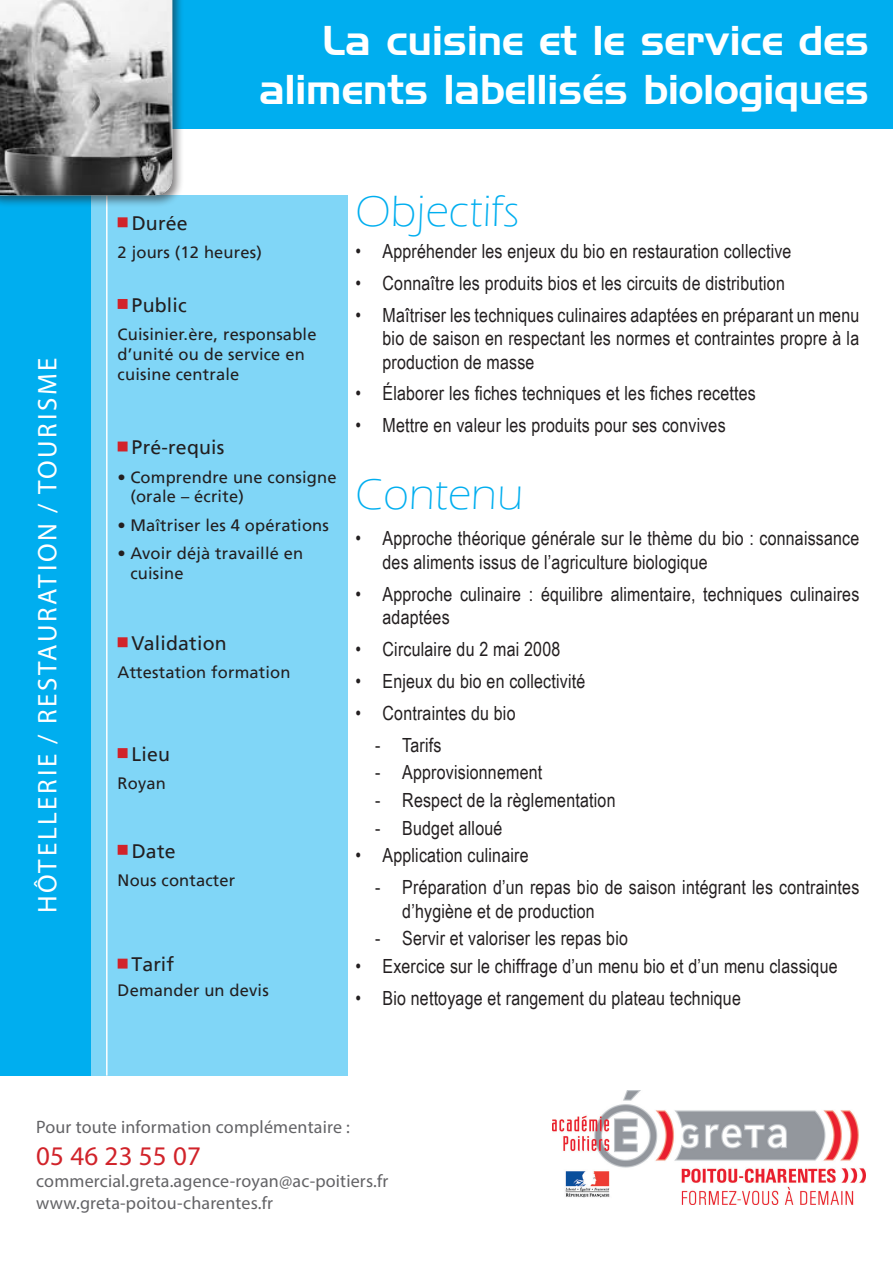
<style>
.page{position:relative;width:893px;height:1263px;background:#fff}
.page>*{position:absolute;margin:0;border:0;box-sizing:border-box;transform-origin:0 0}
.t1{font:300 45px "Eras ITC";letter-spacing:.01em;color:#00aeef}
.t2{font:40.5px/48.6px "Handel Gothic BT";color:#fff;text-align:right}
.t3{font:27px "Myriad Pro";letter-spacing:.1em;color:#fff}
.t4{font:27px "Myriad Pro";letter-spacing:.01em;color:#d1232a}
.t5{font:19.5px/23.4px "Arial Narrow";letter-spacing:.01em;color:#231f20}
.t6{font:19.5px "Frutiger LT";letter-spacing:.01em;color:#231f20}
.t7{font:18px "Myriad Pro";letter-spacing:.01em;color:#636366}
.t8{font:16.5px/19.8px "Frutiger LT";letter-spacing:.01em;color:#231f20}
</style>
<div class="page">
<div style="left:2px;top:0;width:891px;height:128px;background:#00aeef"></div>
<div style="left:91px;top:195px;width:257px;height:880px;background:#80d6f7"></div>
<div style="left:0;top:183px;width:91px;height:892px;background:#00aeef"></div>
<img style="left:552px;top:1091px;width:313px;height:113px">
<hr style="left:106px;top:195px;width:2px;height:880px;background:#fff">
<div style="left:0;top:0;width:185px;height:208px;background:#231f20;opacity:.57"></div>
<img style="left:0;top:0;width:172px;height:195px">
<div style="left:118px;top:217px;width:10px;height:10px;background:#d1232a;border:2px solid #d1232a"></div>
<div style="left:118px;top:299px;width:10px;height:10px;background:#d1232a;border:2px solid #d1232a"></div>
<div style="left:118px;top:637px;width:10px;height:10px;background:#d1232a;border:2px solid #d1232a"></div>
<div style="left:118px;top:959px;width:10px;height:9px;background:#d1232a;border:2px solid #d1232a"></div>
<div style="left:118px;top:748px;width:10px;height:10px;background:#d1232a;border:2px solid #d1232a"></div>
<div style="left:118px;top:442px;width:10px;height:9px;background:#d1232a;border:2px solid #d1232a"></div>
<div style="left:118px;top:845px;width:10px;height:10px;background:#d1232a;border:2px solid #d1232a"></div>
<h3 class="t3" style="left:31px;top:913px;width:557px;rotate:-90deg">HÔTELLERIE / RESTAURATION / TOURISME</h3>
<p class="t2" style="left:259px;top:16px;width:611px">La cuisine et le service des aliments labellisés biologiques</p>
<p class="t6" style="left:132px;top:212px;width:58px">Durée</p>
<p class="t8" style="left:118px;top:243px;width:146px">2 jours (12 heures)</p>
<p class="t6" style="left:132px;top:293px;width:57px">Public</p>
<p class="t8" style="left:118px;top:324px;width:200px">Cuisinier.ère, responsable d’unité ou de service en cuisine centrale</p>
<p class="t6" style="left:132px;top:436px;width:94px">Pré-requis</p>
<p class="t8" style="left:130px;top:467px;width:208px;text-indent:-13px">• Comprendre une consigne (orale – écrite)</p>
<p class="t8" style="left:118px;top:515px;width:213px">• Maîtriser les 4 opérations</p>
<p class="t8" style="left:130px;top:543px;width:174px;text-indent:-13px">• Avoir déjà travaillé en cuisine</p>
<p class="t6" style="left:132px;top:632px;width:97px">Validation</p>
<p class="t8" style="left:118px;top:663px;width:174px">Attestation formation</p>
<p class="t6" style="left:132px;top:743px;width:40px">Lieu</p>
<p class="t8" style="left:118px;top:774px;width:50px">Royan</p>
<p class="t6" style="left:132px;top:839px;width:45px">Date</p>
<p class="t8" style="left:118px;top:870px;width:119px">Nous contacter</p>
<p class="t6" style="left:132px;top:953px;width:44px">Tarif</p>
<p class="t8" style="left:118px;top:980px;width:153px">Demander un devis</p>
<p class="t1" style="left:355px;top:186px;width:165px">Objectifs</p>
<p class="t5" style="left:355px;top:239px;width:437px">• Appréhender les enjeux du bio en restauration collective</p>
<p class="t5" style="left:355px;top:270px;width:431px">• Connaître les produits bios et les circuits de distribution</p>
<p class="t5" style="left:382px;top:302px;width:478px;text-align:justify;text-indent:-27px">• Maîtriser les techniques culinaires adaptées en préparant un menu bio de saison en respectant les normes et contraintes propre à la production de masse</p>
<p class="t5" style="left:355px;top:381px;width:402px">• Élaborer les fiches techniques et les fiches recettes</p>
<p class="t5" style="left:355px;top:413px;width:372px">• Mettre en valeur les produits pour ses convives</p>
<p class="t1" style="left:355px;top:469px;width:169px">Contenu</p>
<p class="t5" style="left:382px;top:526px;width:478px;text-indent:-27px">• Approche théorique générale sur le thème du bio : connaissance des aliments issus de l’agriculture biologique</p>
<p class="t5" style="left:382px;top:581px;width:478px;text-indent:-27px">• Approche culinaire : équilibre alimentaire, techniques culinaires adaptées</p>
<p class="t5" style="left:355px;top:637px;width:206px">• Circulaire du 2 mai 2008</p>
<p class="t5" style="left:355px;top:669px;width:231px">• Enjeux du bio en collectivité</p>
<p class="t5" style="left:355px;top:701px;width:162px">• Contraintes du bio</p>
<p class="t5" style="left:375px;top:732px;width:68px">- Tarifs</p>
<p class="t5" style="left:375px;top:760px;width:168px">- Approvisionnement</p>
<p class="t5" style="left:375px;top:788px;width:242px">- Respect de la règlementation</p>
<p class="t5" style="left:375px;top:815px;width:129px">- Budget alloué</p>
<p class="t5" style="left:355px;top:843px;width:175px">• Application culinaire</p>
<p class="t5" style="left:402px;top:875px;width:459px;text-indent:-27px">- Préparation d’un repas bio de saison intégrant les contraintes d’hygiène et de production</p>
<p class="t5" style="left:375px;top:926px;width:254px">- Servir et valoriser les repas bio</p>
<p class="t5" style="left:355px;top:954px;width:484px">• Exercice sur le chiffrage d’un menu bio et d’un menu classique</p>
<p class="t5" style="left:355px;top:986px;width:387px">• Bio nettoyage et rangement du plateau technique</p>
<p class="t7" style="left:36px;top:1116px;width:315px">Pour toute information complémentaire :</p>
<p class="t4" style="left:36px;top:1140px;width:166px">05 46 23 55 07</p>
<p class="t7" style="left:36px;top:1170px;width:354px">commercial.greta.agence-royan@ac-poitiers.fr</p>
<p class="t7" style="left:36px;top:1191px;width:238px">www.greta-poitou-charentes.fr</p>
</div>
